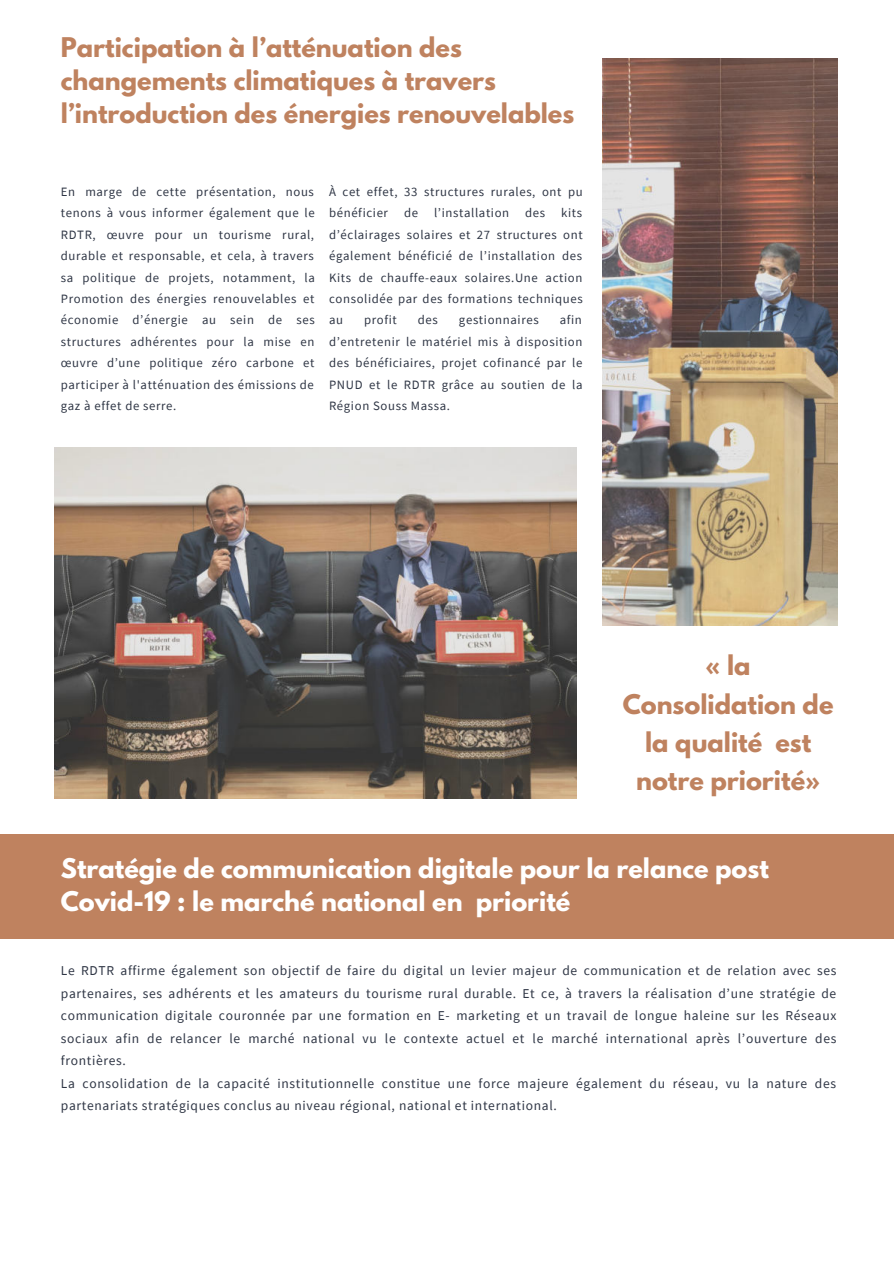
<style>
.page{position:relative;width:894px;height:1264px;background:#fff}
.page>*{position:absolute;margin:0;border:0;box-sizing:border-box;transform-origin:0 0}
.t1{font:700 24px/38.2px "League Spartan";color:#bf825f}
.t2{font:700 24px/32.7px "League Spartan";color:#fff}
.t3{font:13.5px/22.5px "Source Sans Pro";letter-spacing:.05em;color:#2f3645}
.t4{font:12.75px/21.5px "Source Sans Pro";letter-spacing:.05em;color:#2f3645;text-align:justify}
</style>
<div class="page">
<img style="left:602px;top:59px;width:235px;height:566px">
<img style="left:54px;top:447px;width:522px;height:351px">
<div style="left:0;top:833px;width:893px;height:105px;background:#bf825f"></div>
<h1 class="t1" style="left:61px;top:31px;width:515px;line-height:32.7px">Participation à l’atténuation des changements climatiques à travers l’introduction des énergies renouvelables</h1>
<p class="t4" style="left:61px;top:181px;width:255px">En marge de cette présentation, nous tenons à vous informer également que le RDTR, œuvre pour un tourisme rural, durable et responsable, et cela, à travers sa politique de projets, notamment, la Promotion des énergies renouvelables et économie d’énergie au sein de ses structures adhérentes pour la mise en œuvre d’une politique zéro carbone et participer à l'atténuation des émissions de gaz à effet de serre.</p>
<p class="t4" style="left:329px;top:181px;width:255px">À cet effet, 33 structures rurales, ont pu bénéficier de l’installation des kits d’éclairages solaires et 27 structures ont également bénéficié de l’installation des Kits de chauffe-eaux solaires.Une action consolidée par des formations techniques au</p>
<p class="t4" style="left:329px;top:309px;width:255px;text-indent:231px">afin d’entretenir le matériel mis à disposition des bénéficiaires, projet cofinancé par le PNUD et le RDTR grâce au soutien de la Région Souss Massa.</p>
<p class="t4" style="left:364px;top:309px;width:34px">profit</p>
<p class="t4" style="left:418px;top:309px;width:22px">des</p>
<p class="t4" style="left:459px;top:309px;width:81px">gestionnaires</p>
<h1 class="t1" style="left:622px;top:646px;width:212px;text-align:center">« la<br>Consolidation de la qualité est notre priorité»</h1>
<h1 class="t2" style="left:61px;top:852px;width:709px">Stratégie de communication digitale pour la relance post<br>Covid-19 : le marché national en priorité</h1>
<p class="t3" style="left:61px;top:959px;width:777px">Le RDTR affirme également son objectif de faire du digital un levier majeur de communication et de relation avec ses partenaires, ses adhérents et les amateurs du tourisme rural durable. Et ce, à travers la réalisation d’une stratégie de communication digitale couronnée par une formation en E- marketing et un travail de longue haleine sur les Réseaux sociaux afin de relancer le marché national vu le contexte actuel et le marché international après l’ouverture des frontières.<br>La consolidation de la capacité institutionnelle constitue une force majeure également du réseau, vu la nature des partenariats stratégiques conclus au niveau régional, national et international.</p>
</div>
